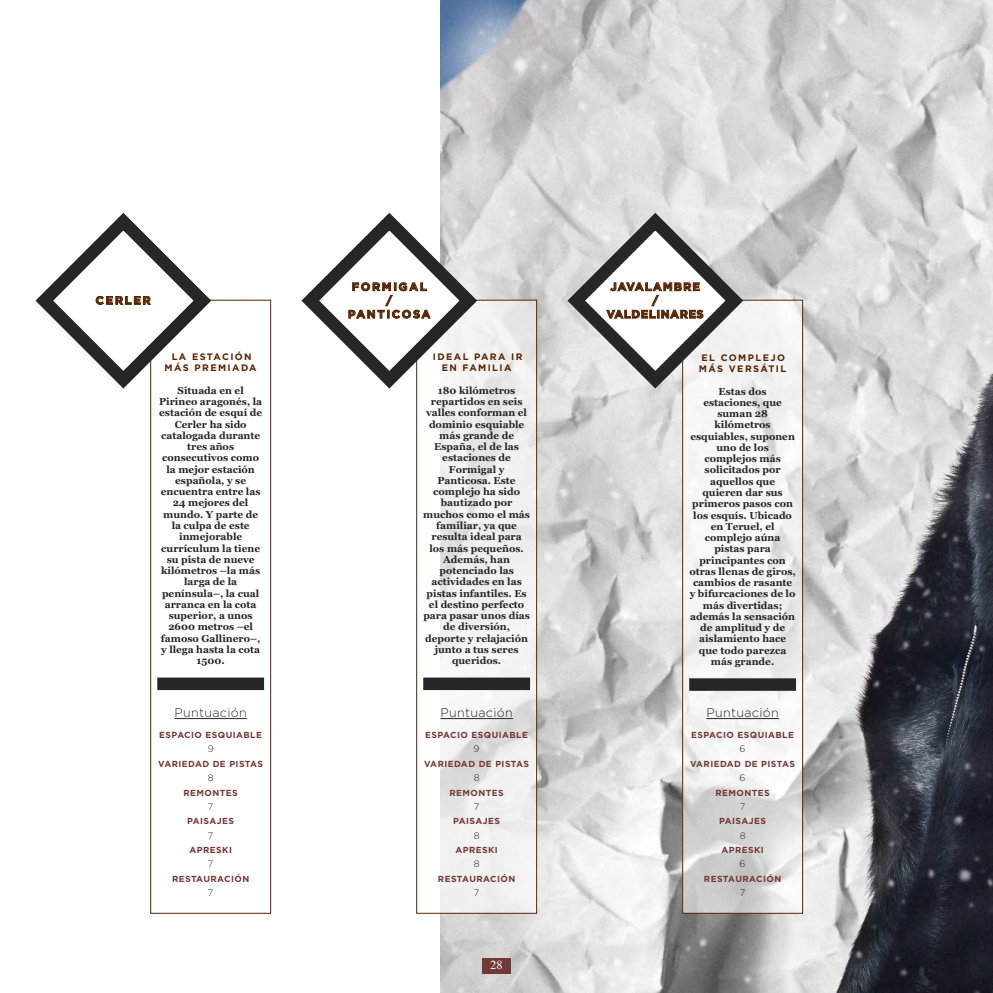
<style>
.page{position:relative;width:993px;height:993px;background:#fff}
.page>*{position:absolute;margin:0;border:0;box-sizing:border-box;transform-origin:0 0}
.t1{font:300 12.5px "Gotham";letter-spacing:.025em;color:#272627}
.t2{font:12.5px "Times";color:#fff}
.t3{font:700 11.25px/13.8px "Gotham";letter-spacing:.055em;color:#582502;text-align:center}
.t4{font:700 11.25px/13.8px "Gotham";letter-spacing:.15em;color:#582502;text-align:center}
.t5{font:700 11.25px "Gotham";letter-spacing:.105em;color:#582502}
.t6{font:700 10px/11.2px "Georgia";color:#272627;text-align:center}
.t7{font:700 9.38px/11.4px "Gotham";letter-spacing:.15em;color:#582502;text-align:center}
.t8{font:300 9.38px "Gotham";color:#272627}
.t9{font:700 8.75px "Gotham";letter-spacing:.05em;color:#733936}
</style>
<div class="page">
<img style="left:440px;top:0;width:552px;height:992px">
<div style="left:482px;top:957px;width:28px;height:16px;background:#733936"></div>
<div style="left:150px;top:300px;width:121px;height:613px;border:1px solid #582502"></div>
<div style="left:157px;top:677px;width:107px;height:12px;background:#272627"></div>
<svg style="left:35px;top:212px;width:185px;height:185px"></svg>
<hr style="left:174px;top:718px;width:73px;height:1px;background:#272627">
<img style="left:440px;top:302px;width:94px;height:609px">
<div style="left:416px;top:300px;width:120px;height:613px;border:1px solid #582502"></div>
<div style="left:423px;top:677px;width:107px;height:12px;background:#272627"></div>
<svg style="left:301px;top:204px;width:185px;height:193px"></svg>
<hr style="left:440px;top:718px;width:73px;height:1px;background:#272627">
<img style="left:684px;top:302px;width:116px;height:609px">
<div style="left:682px;top:300px;width:120px;height:613px;border:1px solid #582502"></div>
<div style="left:689px;top:678px;width:106px;height:12px;background:#272627"></div>
<svg style="left:558px;top:204px;width:193px;height:193px"></svg>
<hr style="left:706px;top:718px;width:72px;height:1px;background:#272627">
<p class="t5" style="left:95px;top:296px;width:57px">CERLER</p>
<p class="t7" style="left:164px;top:352px;width:94px">LA ESTACIÓN<br>MÁS PREMIADA</p>
<p class="t6" style="left:159px;top:384px;width:105px">Situada en el<br>Pirineo aragonés, la estación de esquí de<br>Cerler ha sido catalogada durante tres años consecutivos como la mejor estación española, y se encuentra entre las<br>24 mejores del mundo. Y parte de la culpa de este inmejorable currículum la tiene su pista de nueve kilómetros –la más larga de la península–, la cual arranca en la cota superior, a unos<br>2600 metros –el famoso Gallinero–, y llega hasta la cota<br>1500.</p>
<p class="t1" style="left:174px;top:708px;width:74px">Puntuación</p>
<p class="t8" style="left:207px;top:745px;width:8px">9</p>
<p class="t8" style="left:208px;top:774px;width:7px">8</p>
<p class="t8" style="left:208px;top:803px;width:7px">7</p>
<p class="t8" style="left:208px;top:831px;width:7px">7</p>
<p class="t8" style="left:208px;top:860px;width:7px">7</p>
<p class="t8" style="left:208px;top:889px;width:7px">7</p>
<p class="t9" style="left:159px;top:731px;width:104px">ESPACIO ESQUIABLE</p>
<p class="t9" style="left:158px;top:760px;width:106px">VARIEDAD DE PISTAS</p>
<p class="t9" style="left:183px;top:789px;width:56px">REMONTES</p>
<p class="t9" style="left:187px;top:817px;width:48px">PAISAJES</p>
<p class="t9" style="left:189px;top:846px;width:44px">APRESKI</p>
<p class="t9" style="left:172px;top:875px;width:79px">RESTAURACIÓN</p>
<p class="t4" style="left:348px;top:280px;width:84px">FORMIGAL /<br>PANTICOSA</p>
<p class="t3" style="left:606px;top:280px;width:98px">JAVALAMBRE /<br>VALDELINARES</p>
<p class="t7" style="left:432px;top:352px;width:91px">IDEAL PARA IR<br>EN FAMILIA</p>
<p class="t6" style="left:423px;top:384px;width:108px">180 kilómetros repartidos en seis valles conforman el dominio esquiable más grande de<br>España, el de las estaciones de<br>Formigal y<br>Panticosa. Este complejo ha sido bautizado por muchos como el más familiar, ya que resulta ideal para los más pequeños.<br>Además, han potenciado las actividades en las pistas infantiles. Es el destino perfecto para pasar unos días de diversión, deporte y relajación junto a tus seres queridos.</p>
<p class="t7" style="left:698px;top:352px;width:89px;text-align:left">EL COMPLEJO<br>MÁS VERSÁTIL</p>
<p class="t6" style="left:689px;top:385px;width:108px">Estas dos estaciones, que suman 28 kilómetros esquiables, suponen uno de los complejos más solicitados por aquellos que quieren dar sus primeros pasos con los esquís. Ubicado en Teruel, el complejo aúna pistas para principantes con otras llenas de giros, cambios de rasante y bifurcaciones de lo más divertidas; además la sensación de amplitud y de aislamiento hace que todo parezca más grande.</p>
<p class="t1" style="left:440px;top:708px;width:74px">Puntuación</p>
<p class="t8" style="left:473px;top:745px;width:8px">9</p>
<p class="t8" style="left:473px;top:774px;width:7px">8</p>
<p class="t8" style="left:473px;top:803px;width:7px">7</p>
<p class="t8" style="left:473px;top:831px;width:7px">8</p>
<p class="t8" style="left:473px;top:860px;width:7px">8</p>
<p class="t8" style="left:473px;top:889px;width:7px">7</p>
<p class="t9" style="left:425px;top:731px;width:104px">ESPACIO ESQUIABLE</p>
<p class="t9" style="left:424px;top:760px;width:106px">VARIEDAD DE PISTAS</p>
<p class="t9" style="left:449px;top:789px;width:56px">REMONTES</p>
<p class="t9" style="left:453px;top:817px;width:48px">PAISAJES</p>
<p class="t9" style="left:455px;top:846px;width:44px">APRESKI</p>
<p class="t9" style="left:438px;top:875px;width:79px">RESTAURACIÓN</p>
<p class="t1" style="left:706px;top:708px;width:74px">Puntuación</p>
<p class="t8" style="left:739px;top:745px;width:8px">6</p>
<p class="t8" style="left:739px;top:774px;width:8px">6</p>
<p class="t8" style="left:739px;top:803px;width:7px">7</p>
<p class="t8" style="left:739px;top:831px;width:7px">8</p>
<p class="t8" style="left:739px;top:860px;width:8px">6</p>
<p class="t8" style="left:739px;top:889px;width:7px">7</p>
<p class="t9" style="left:691px;top:731px;width:104px">ESPACIO ESQUIABLE</p>
<p class="t9" style="left:690px;top:760px;width:106px">VARIEDAD DE PISTAS</p>
<p class="t9" style="left:715px;top:789px;width:56px">REMONTES</p>
<p class="t9" style="left:719px;top:817px;width:48px">PAISAJES</p>
<p class="t9" style="left:721px;top:846px;width:44px">APRESKI</p>
<p class="t9" style="left:703px;top:875px;width:79px">RESTAURACIÓN</p>
<p class="t2" style="left:490px;top:956px;width:14px">28</p>
</div>
